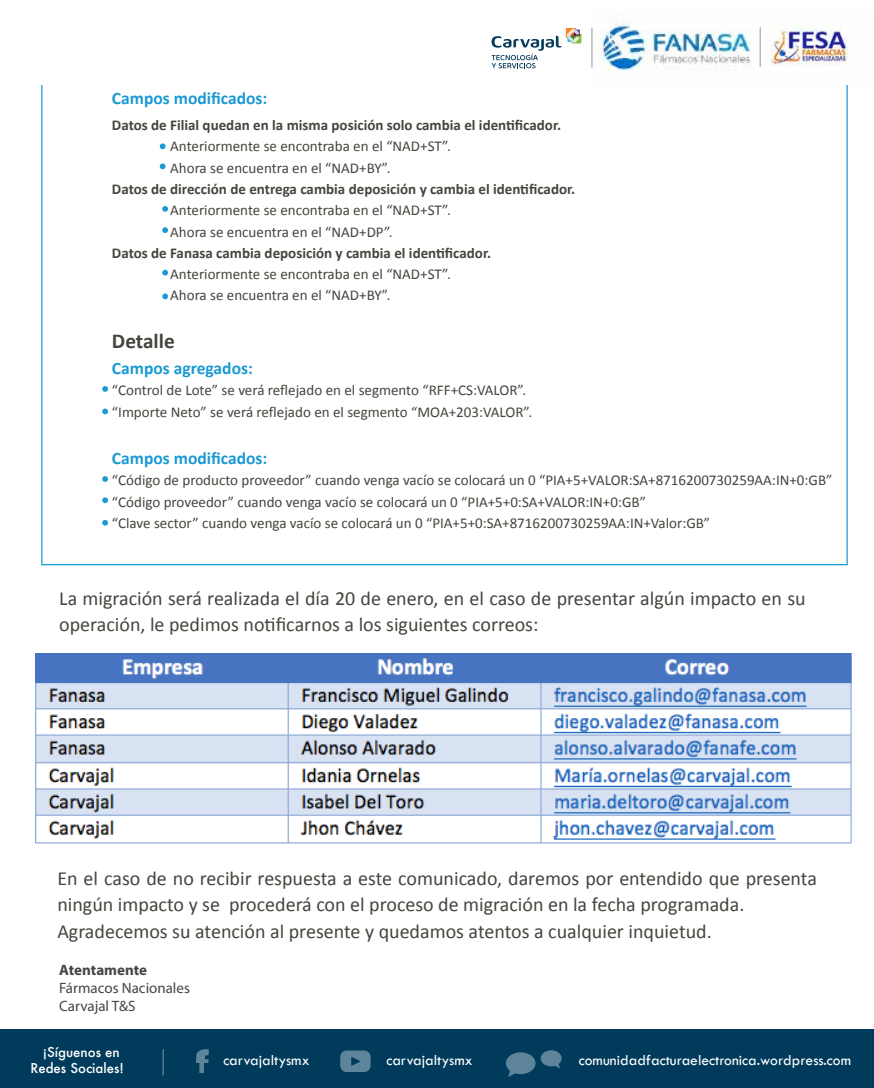
<style>
.page{position:relative;width:874px;height:1088px;background:#fff}
.page>*{position:absolute;margin:0;border:0;box-sizing:border-box;transform-origin:0 0}
.t1{font:700 21.25px "Calibri";color:#45443d}
.t2{font:20px/26.2px "Calibri";color:#45443d}
.t3{font:700 17.5px "Calibri";color:#1a9ad2}
.t4{font:15.5px "Tw Cen";color:#fff}
.t5{font:15px/21.2px "Calibri";color:#45443d}
.t6{font:700 15px "Calibri";color:#45443d}
.t7{font:15px/18px "Myriad Pro";color:#454547}
.t8{font:700 15px "Myriad Pro";letter-spacing:-.005em;color:#454547}
.t9{font:500 13.25px/15.9px "Futura";color:#fff}
</style>
<div class="page">
<div style="left:0;top:1029px;width:874px;height:59px;background:#003b5c"></div>
<svg style="left:340px;top:1050px;width:30px;height:22px"></svg>
<svg style="left:196px;top:1049px;width:13px;height:23px"></svg>
<hr style="left:162px;top:1049px;width:2px;height:26px;background:#fff">
<svg style="left:506px;top:1052px;width:29px;height:24px"></svg>
<svg style="left:541px;top:1050px;width:20px;height:18px"></svg>
<img style="left:590px;top:14px;width:258px;height:57px">
<svg style="left:491px;top:28px;width:90px;height:40px"></svg>
<hr style="left:591px;top:28px;width:1px;height:40px;background:#ababab">
<img style="left:770px;top:14px;width:77px;height:57px">
<hr style="left:759px;top:27px;width:2px;height:40px;background:#ababab">
<img style="left:35px;top:653px;width:817px;height:191px">
<svg style="left:41px;top:85px;width:807px;height:481px"></svg>
<p class="t3" style="left:112px;top:87px;width:157px">Campos modificados:</p>
<p class="t6" style="left:112px;top:116px;width:450px">Datos de Filial quedan en la misma posición solo cambia el identificador.</p>
<p class="t5" style="left:170px;top:136px;width:282px">Anteriormente se encontraba en el “NAD+ST”.<br>Ahora se encuentra en el “NAD+BY”.</p>
<p class="t6" style="left:112px;top:179px;width:465px">Datos de dirección de entrega cambia deposición y cambia el identificador.</p>
<p class="t5" style="left:170px;top:200px;width:282px">Anteriormente se encontraba en el “NAD+ST”.<br>Ahora se encuentra en el “NAD+DP”.</p>
<p class="t6" style="left:112px;top:243px;width:380px">Datos de Fanasa cambia deposición y cambia el identificador.</p>
<p class="t5" style="left:170px;top:263px;width:282px">Anteriormente se encontraba en el “NAD+ST”.<br>Ahora se encuentra en el “NAD+BY”.</p>
<h1 class="t1" style="left:112px;top:327px;width:64px">Detalle</h1>
<p class="t3" style="left:112px;top:357px;width:142px">Campos agregados:</p>
<p class="t5" style="left:112px;top:380px;width:422px">“Control de Lote” se verá reflejado en el segmento “RFF+CS:VALOR”. “Importe Neto” se verá reflejado en el segmento “MOA+203:VALOR”.</p>
<p class="t3" style="left:112px;top:447px;width:157px">Campos modificados:</p>
<p class="t5" style="left:112px;top:470px;width:722px">“Código de producto proveedor” cuando venga vacío se colocará un 0 “PIA+5+VALOR:SA+8716200730259AA:IN+0:GB” “Código proveedor” cuando venga vacío se colocará un 0 “PIA+5+0:SA+VALOR:IN+0:GB”<br>“Clave sector” cuando venga vacío se colocará un 0 “PIA+5+0:SA+8716200730259AA:IN+Valor:GB”</p>
<h2 class="t2" style="left:59px;top:585px;width:748px">La migración será realizada el día 20 de enero, en el caso de presentar algún impacto en su operación, le pedimos notificarnos a los siguientes correos:</h2>
<p class="t2" style="left:57px;top:865px;width:761px">En el caso de no recibir respuesta a este comunicado, daremos por entendido que presenta ningún impacto y se procederá con el proceso de migración en la fecha programada.<br>Agradecemos su atención al presente y quedamos atentos a cualquier inquietud.</p>
<p class="t8" style="left:59px;top:960px;width:89px">Atentamente</p>
<p class="t7" style="left:59px;top:979px;width:132px">Fármacos Nacionales<br>Carvajal T&amp;S</p>
<p class="t9" style="left:31px;top:1044px;width:95px;text-indent:12px">¡Síguenos en<br>Redes Sociales!</p>
<p class="t4" style="left:223px;top:1051px;width:88px">carvajaltysmx</p>
<p class="t4" style="left:386px;top:1051px;width:88px">carvajaltysmx</p>
<p class="t4" style="left:579px;top:1051px;width:274px">comunidadfacturaelectronica.wordpress.com</p>
</div>
